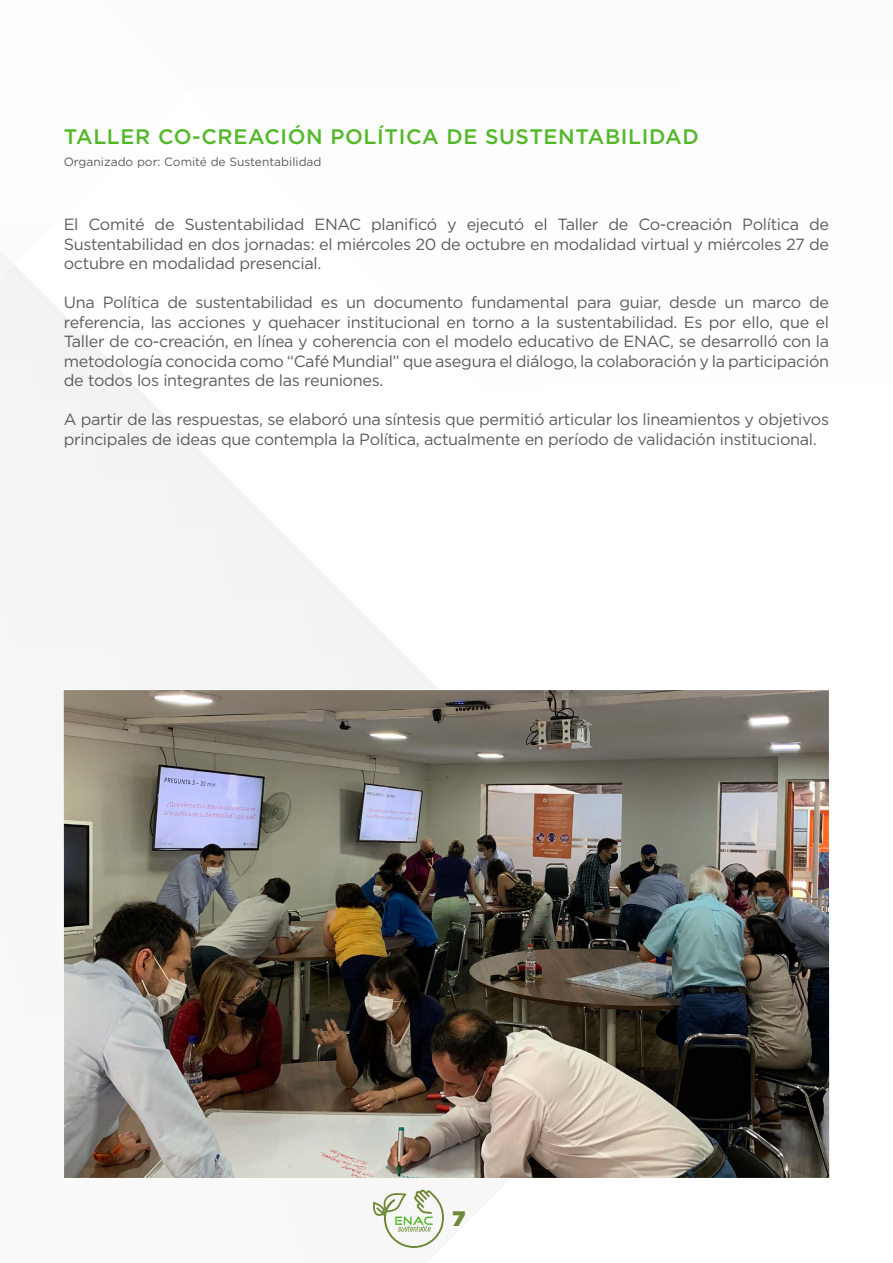
<style>
.page{position:relative;width:893px;height:1263px;background:#fff}
.page>*{position:absolute;margin:0;border:0;box-sizing:border-box;transform-origin:0 0}
.t1{font:500 21px "Gotham";letter-spacing:.03em;color:#52b829}
.t2{font:900 21px "Gotham";color:#6e8a38}
.t3{font:16.2px/19.5px "Gotham";letter-spacing:-.02em;color:#5e5d5d;text-align:justify}
.t4{font:12px "Gotham";color:#5e5d5d}
</style>
<div class="page">
<svg style="left:384px;top:634px;width:8px;height:8px"></svg>
<svg style="left:71px;top:322px;width:225px;height:225px"></svg>
<svg style="left:373px;top:1189px;width:71px;height:59px"></svg>
<img style="left:64px;top:690px;width:765px;height:488px">
<p class="t1" style="left:64px;top:123px;width:636px">TALLER CO-CREACIÓN POLÍTICA DE SUSTENTABILIDAD</p>
<p class="t4" style="left:64px;top:154px;width:259px">Organizado por: Comité de Sustentabilidad</p>
<p class="t3" style="left:64px;top:215px;width:767px">El Comité de Sustentabilidad ENAC planificó y ejecutó el Taller de Co-creación Política de Sustentabilidad en dos jornadas: el miércoles 20 de octubre en modalidad virtual y miércoles 27 de octubre en modalidad presencial.</p>
<p class="t3" style="left:64px;top:293px;width:767px">Una Política de sustentabilidad es un documento fundamental para guiar, desde un marco de referencia, las acciones y quehacer institucional en torno a la sustentabilidad. Es por ello, que el Taller de co-creación, en línea y coherencia con el modelo educativo de ENAC, se desarrolló con la metodología conocida como “Café Mundial” que asegura el diálogo, la colaboración y la participación de todos los integrantes de las reuniones.</p>
<p class="t3" style="left:64px;top:410px;width:767px">A partir de las respuestas, se elaboró una síntesis que permitió articular los lineamientos y objetivos principales de ideas que contempla la Política, actualmente en período de validación institucional.</p>
<p class="t2" style="left:452px;top:1203px;width:14px">7</p>
</div>
